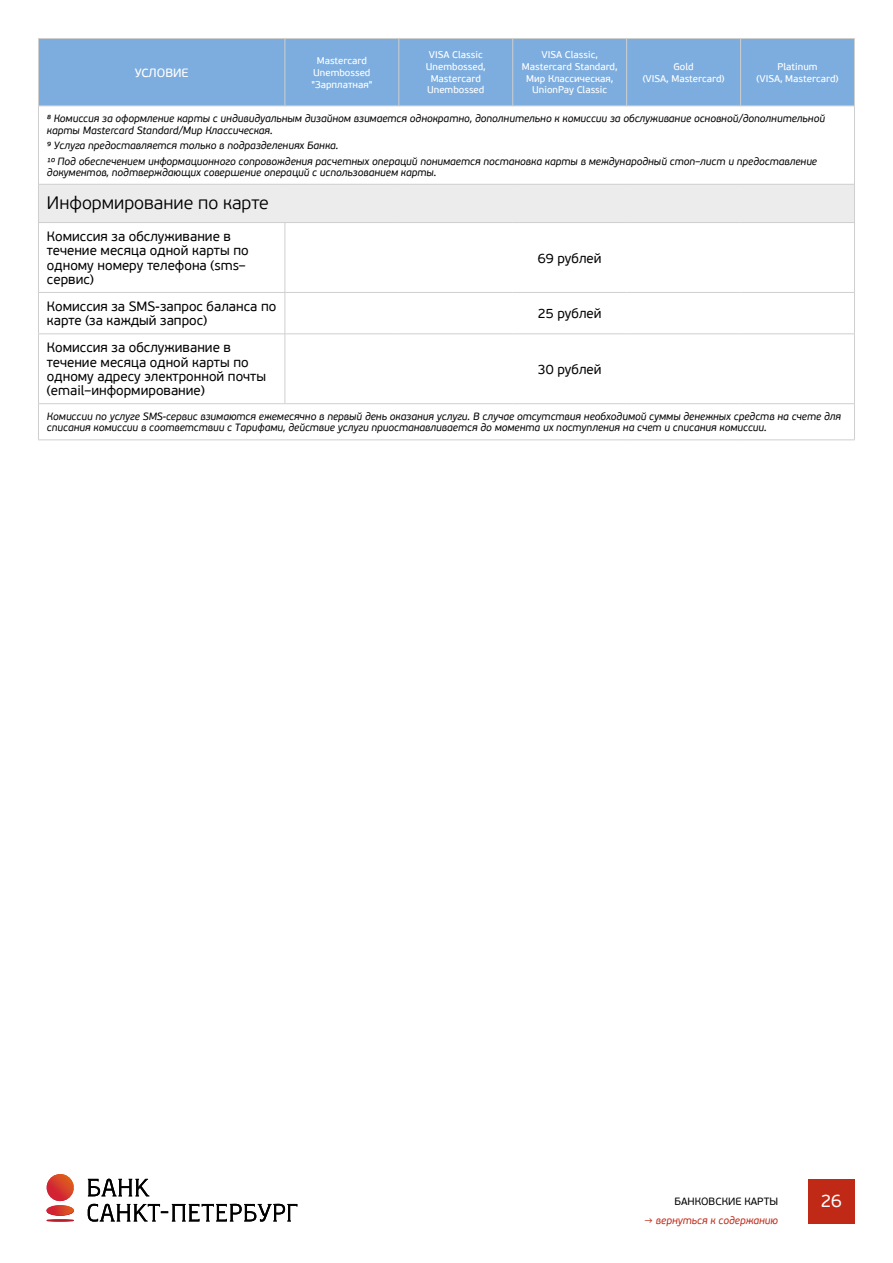
<style>
.page{position:relative;width:893px;height:1263px;background:#fff}
.page>*{position:absolute;margin:0;border:0;box-sizing:border-box;transform-origin:0 0}
.t1{font:300 18px "PF Beau Sans Pro";color:#000}
.t2{font:18px "PF Beau Sans Pro";color:#fff}
.t3{font:13.5px/14.2px "PF Beau Sans Pro";color:#000}
.t4{font:12px "PF Beau Sans Pro Bbook";color:#fff}
.t5{font:italic 10.5px/11.2px "PF Beau Sans Pro";color:#000}
.t6{font:italic 10.5px "PF Beau Sans Pro";color:#c02916}
.t7{font:10.5px "PF Beau Sans Pro";color:#000}
.t8{font:9.75px/11.7px "PF Beau Sans Pro Bbook";color:#fff;text-align:center}
</style>
<div class="page">
<div style="left:808px;top:1179px;width:46px;height:45px;background:#c02916"></div>
<svg style="left:47px;top:1174px;width:27px;height:47px"></svg>
<svg style="left:88px;top:1179px;width:209px;height:42px"></svg>
<div style="left:39px;top:39px;width:815px;height:67px;background:#7dadde"></div>
<div style="left:38px;top:184px;width:816px;height:39px;background:#ececec"></div>
<hr style="left:854px;top:106px;width:1px;height:78px;background:#cfcfcf">
<hr style="left:854px;top:184px;width:1px;height:38px;background:#cfcfcf">
<hr style="left:854px;top:223px;width:1px;height:69px;background:#cfcfcf">
<hr style="left:854px;top:293px;width:1px;height:41px;background:#cfcfcf">
<hr style="left:854px;top:334px;width:1px;height:69px;background:#cfcfcf">
<hr style="left:854px;top:404px;width:1px;height:36px;background:#cfcfcf">
<hr style="left:38px;top:39px;width:1px;height:67px;background:#cfcfcf">
<hr style="left:38px;top:106px;width:247px;height:1px;background:#cfcfcf">
<hr style="left:285px;top:39px;width:1px;height:67px;background:#cfcfcf">
<hr style="left:285px;top:106px;width:114px;height:1px;background:#cfcfcf">
<hr style="left:399px;top:39px;width:1px;height:67px;background:#cfcfcf">
<hr style="left:399px;top:106px;width:114px;height:1px;background:#cfcfcf">
<hr style="left:512px;top:39px;width:1px;height:67px;background:#cfcfcf">
<hr style="left:513px;top:106px;width:114px;height:1px;background:#cfcfcf">
<hr style="left:626px;top:39px;width:1px;height:67px;background:#cfcfcf">
<hr style="left:627px;top:106px;width:114px;height:1px;background:#cfcfcf">
<hr style="left:740px;top:39px;width:1px;height:67px;background:#cfcfcf">
<hr style="left:741px;top:106px;width:114px;height:1px;background:#cfcfcf">
<hr style="left:854px;top:39px;width:1px;height:67px;background:#cfcfcf">
<hr style="left:38px;top:106px;width:1px;height:78px;background:#cfcfcf">
<hr style="left:38px;top:223px;width:1px;height:69px;background:#cfcfcf">
<hr style="left:38px;top:293px;width:1px;height:41px;background:#cfcfcf">
<hr style="left:38px;top:334px;width:1px;height:69px;background:#cfcfcf">
<hr style="left:38px;top:404px;width:1px;height:36px;background:#cfcfcf">
<hr style="left:38px;top:440px;width:247px;height:1px;background:#cfcfcf">
<hr style="left:285px;top:440px;width:114px;height:1px;background:#cfcfcf">
<hr style="left:399px;top:440px;width:114px;height:1px;background:#cfcfcf">
<hr style="left:513px;top:440px;width:114px;height:1px;background:#cfcfcf">
<hr style="left:627px;top:440px;width:114px;height:1px;background:#cfcfcf">
<hr style="left:741px;top:440px;width:114px;height:1px;background:#cfcfcf">
<hr style="left:38px;top:184px;width:247px;height:1px;background:#cfcfcf">
<hr style="left:38px;top:184px;width:1px;height:38px;background:#cfcfcf">
<hr style="left:285px;top:184px;width:114px;height:1px;background:#cfcfcf">
<hr style="left:399px;top:184px;width:114px;height:1px;background:#cfcfcf">
<hr style="left:513px;top:184px;width:114px;height:1px;background:#cfcfcf">
<hr style="left:627px;top:184px;width:114px;height:1px;background:#cfcfcf">
<hr style="left:741px;top:184px;width:114px;height:1px;background:#cfcfcf">
<hr style="left:38px;top:222px;width:247px;height:1px;background:#cfcfcf">
<hr style="left:285px;top:222px;width:114px;height:1px;background:#cfcfcf">
<hr style="left:399px;top:222px;width:114px;height:1px;background:#cfcfcf">
<hr style="left:513px;top:222px;width:114px;height:1px;background:#cfcfcf">
<hr style="left:627px;top:222px;width:114px;height:1px;background:#cfcfcf">
<hr style="left:741px;top:222px;width:114px;height:1px;background:#cfcfcf">
<hr style="left:285px;top:223px;width:1px;height:69px;background:#cfcfcf">
<hr style="left:38px;top:292px;width:247px;height:1px;background:#cfcfcf">
<hr style="left:38px;top:334px;width:247px;height:1px;background:#cfcfcf">
<hr style="left:285px;top:293px;width:1px;height:41px;background:#cfcfcf">
<hr style="left:285px;top:334px;width:1px;height:69px;background:#cfcfcf">
<hr style="left:285px;top:292px;width:114px;height:1px;background:#cfcfcf">
<hr style="left:399px;top:292px;width:114px;height:1px;background:#cfcfcf">
<hr style="left:513px;top:292px;width:114px;height:1px;background:#cfcfcf">
<hr style="left:627px;top:292px;width:114px;height:1px;background:#cfcfcf">
<hr style="left:741px;top:292px;width:114px;height:1px;background:#cfcfcf">
<hr style="left:285px;top:334px;width:114px;height:1px;background:#cfcfcf">
<hr style="left:399px;top:334px;width:114px;height:1px;background:#cfcfcf">
<hr style="left:513px;top:334px;width:114px;height:1px;background:#cfcfcf">
<hr style="left:627px;top:334px;width:114px;height:1px;background:#cfcfcf">
<hr style="left:741px;top:334px;width:114px;height:1px;background:#cfcfcf">
<hr style="left:38px;top:403px;width:247px;height:1px;background:#cfcfcf">
<hr style="left:285px;top:403px;width:114px;height:1px;background:#cfcfcf">
<hr style="left:399px;top:403px;width:114px;height:1px;background:#cfcfcf">
<hr style="left:513px;top:403px;width:114px;height:1px;background:#cfcfcf">
<hr style="left:627px;top:403px;width:114px;height:1px;background:#cfcfcf">
<hr style="left:741px;top:403px;width:114px;height:1px;background:#cfcfcf">
<hr style="left:38px;top:38px;width:247px;height:1px;background:#cfcfcf">
<hr style="left:285px;top:38px;width:114px;height:1px;background:#cfcfcf">
<hr style="left:399px;top:38px;width:114px;height:1px;background:#cfcfcf">
<hr style="left:513px;top:38px;width:114px;height:1px;background:#cfcfcf">
<hr style="left:627px;top:38px;width:114px;height:1px;background:#cfcfcf">
<hr style="left:741px;top:38px;width:114px;height:1px;background:#cfcfcf">
<p class="t4" style="left:135px;top:66px;width:56px">УСЛОВИЕ</p>
<p class="t8" style="left:311px;top:55px;width:62px">Mastercard<br>Unembossed "Зарплатная"</p>
<p class="t8" style="left:426px;top:49px;width:61px">VISA Classic<br>Unembossed,<br>Mastercard<br>Unembossed</p>
<p class="t8" style="left:522px;top:49px;width:97px">VISA Classic,<br>Mastercard Standard,<br>Мир Классическая,<br>UnionPay Classic</p>
<p class="t8" style="left:643px;top:61px;width:83px">Gold<br>(VISA, Mastercard)</p>
<p class="t8" style="left:757px;top:61px;width:83px">Platinum<br>(VISA, Mastercard)</p>
<p class="t5" style="left:47px;top:113px;width:779px">8 Комиссия за оформление карты с индивидуальным дизайном взимается однократно, дополнительно к комиссии за обслуживание основной/дополнительной карты Mastercard Standard/Мир Классическая.</p>
<p class="t5" style="left:47px;top:138px;width:772px;line-height:15.5px">9 Услуга предоставляется только в подразделениях Банка.<br>10 Под обеспечением информационного сопровождения расчетных операций понимается постановка карты в международный стоп–лист и предоставление</p>
<p class="t5" style="left:47px;top:167px;width:391px">документов, подтверждающих совершение операций с использованием карты.</p>
<h1 class="t1" style="left:47px;top:193px;width:223px">Информирование по карте</h1>
<p class="t3" style="left:47px;top:230px;width:203px">Комиссия за обслуживание в течение месяца одной карты по одному номеру телефона (sms– сервис)</p>
<p class="t3" style="left:538px;top:251px;width:65px">69 рублей</p>
<p class="t3" style="left:47px;top:300px;width:231px">Комиссия за SMS-запрос баланса по карте (за каждый запрос)</p>
<p class="t3" style="left:538px;top:307px;width:65px">25 рублей</p>
<p class="t3" style="left:47px;top:341px;width:221px">Комиссия за обслуживание в течение месяца одной карты по одному адресу электронной почты (email–информирование)</p>
<p class="t3" style="left:538px;top:362px;width:65px">30 рублей</p>
<p class="t5" style="left:47px;top:411px;width:796px">Комиссии по услуге SMS-сервис взимаются ежемесячно в первый день оказания услуги. В случае отсутствия необходимой суммы денежных средств на счете для списания комиссии в соответствии с Тарифами, действие услуги приостанавливается до момента их поступления на счет и списания комиссии.</p>
<p class="t7" style="left:674px;top:1196px;width:105px">БАНКОВСКИЕ КАРТЫ</p>
<h1 class="t2" style="left:821px;top:1191px;width:23px">26</h1>
<p class="t6" style="left:644px;top:1214px;width:135px">→ вернуться к содержанию</p>
</div>
